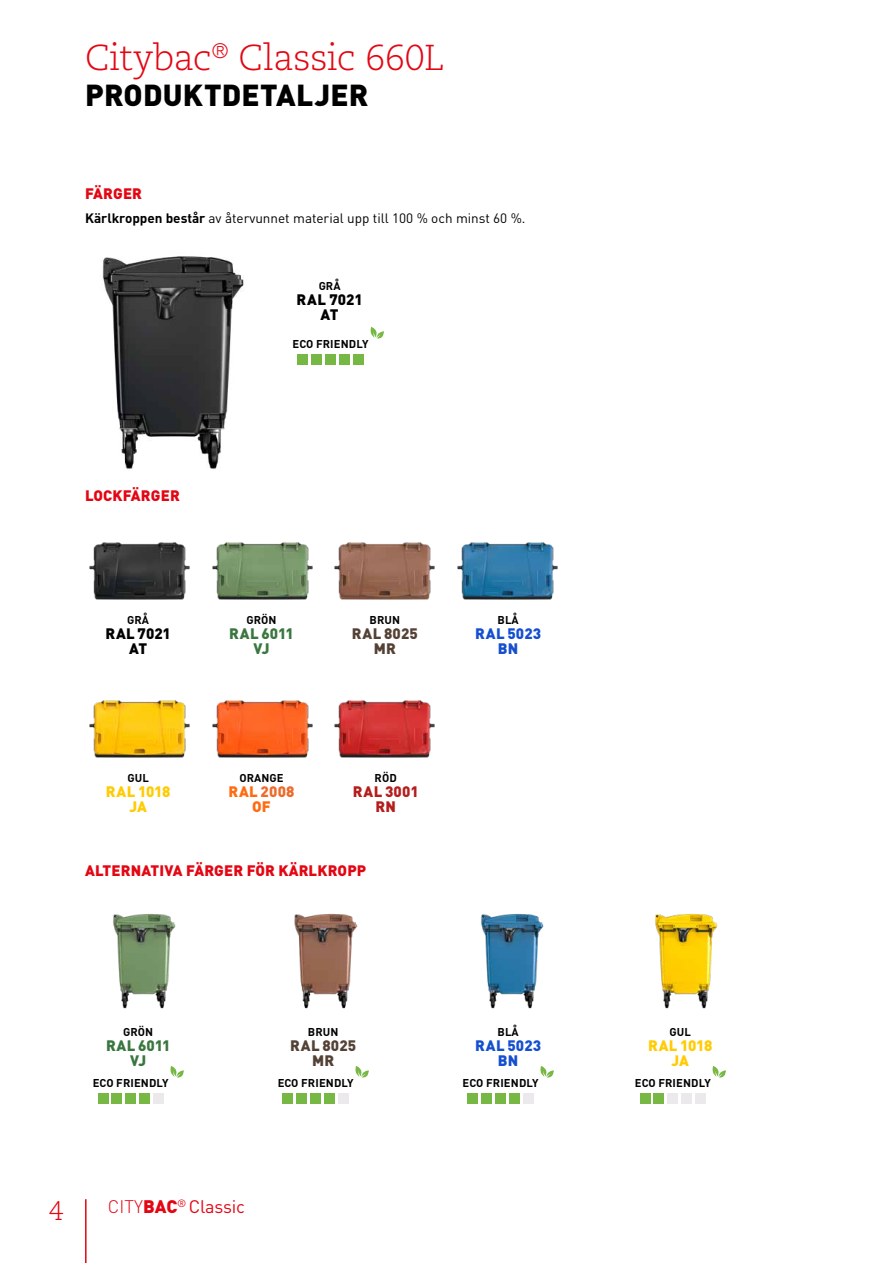
<style>
.page{position:relative;width:893px;height:1263px;background:#fff}
.page>*{position:absolute;margin:0;border:0;box-sizing:border-box;transform-origin:0 0}
.t1{font:300 36px "Caecilia LT Pro 45";letter-spacing:-.015em;color:#e30613}
.t2{font:900 30px "DIN Pro";letter-spacing:.01em;color:#000}
.t3{font:300 27px "Caecilia LT Pro 45";color:#e30613}
.t4{font:18px "DIN Pro";letter-spacing:-.01em;color:#e30613}
.t5{font:900 15px "DIN Pro";letter-spacing:.01em;color:#e30613}
.t6{font:900 15px/15px "DIN Pro";letter-spacing:.005em;color:#000;text-align:center}
.t7{font:900 15px/15px "DIN Pro";letter-spacing:-.005em;color:#3a763f;text-align:center}
.t8{font:900 15px/15px "DIN Pro";letter-spacing:.015em;color:#544136;text-align:center}
.t9{font:900 15px/15px "DIN Pro";letter-spacing:.015em;color:#154fcf;text-align:center}
.t10{font:900 15px/15px "DIN Pro";letter-spacing:-.005em;color:#ffcb03;text-align:center}
.t11{font:900 15px/15px "DIN Pro";letter-spacing:.02em;color:#ff6b10;text-align:center}
.t12{font:900 15px/15px "DIN Pro";letter-spacing:.02em;color:#b41e1d;text-align:center}
.t13{font:13.5px "DIN Pro";color:#000}
.t14{font:700 11.25px "DIN Pro";letter-spacing:.01em;color:#000}
.s1{font-weight:700}
.s2{color:#ed6a2b}
.s3{font-weight:300}
.s4{font-weight:900}
</style>
<div class="page">
<hr style="left:85px;top:1199px;width:2px;height:64px;background:#e30613">
<img style="left:89px;top:542px;width:101px;height:58px">
<img style="left:212px;top:542px;width:101px;height:58px">
<img style="left:212px;top:700px;width:101px;height:57px">
<img style="left:89px;top:700px;width:101px;height:57px">
<img style="left:334px;top:542px;width:101px;height:58px">
<img style="left:334px;top:700px;width:101px;height:57px">
<img style="left:457px;top:542px;width:101px;height:58px">
<img style="left:113px;top:914px;width:63px;height:95px">
<img style="left:294px;top:913px;width:64px;height:96px">
<img style="left:481px;top:913px;width:63px;height:96px">
<img style="left:655px;top:913px;width:63px;height:96px">
<img style="left:102px;top:256px;width:142px;height:213px">
<div style="left:297px;top:354px;width:11px;height:10px;background:#76b843"></div>
<div style="left:311px;top:354px;width:11px;height:10px;background:#76b843"></div>
<div style="left:325px;top:354px;width:11px;height:10px;background:#76b843"></div>
<div style="left:339px;top:354px;width:11px;height:10px;background:#76b843"></div>
<div style="left:353px;top:354px;width:10px;height:10px;background:#76b843"></div>
<svg style="left:370px;top:327px;width:14px;height:12px"></svg>
<div style="left:98px;top:1093px;width:10px;height:10px;background:#76b843"></div>
<div style="left:111px;top:1093px;width:11px;height:10px;background:#76b843"></div>
<div style="left:125px;top:1093px;width:11px;height:10px;background:#76b843"></div>
<div style="left:139px;top:1093px;width:11px;height:10px;background:#76b843"></div>
<div style="left:153px;top:1093px;width:11px;height:10px;background:#ece9ec"></div>
<svg style="left:170px;top:1066px;width:14px;height:12px"></svg>
<div style="left:283px;top:1093px;width:10px;height:10px;background:#76b843"></div>
<div style="left:296px;top:1093px;width:11px;height:10px;background:#76b843"></div>
<div style="left:310px;top:1093px;width:11px;height:10px;background:#76b843"></div>
<div style="left:324px;top:1093px;width:11px;height:10px;background:#76b843"></div>
<div style="left:338px;top:1093px;width:11px;height:10px;background:#ece9ec"></div>
<svg style="left:355px;top:1066px;width:14px;height:12px"></svg>
<div style="left:468px;top:1093px;width:10px;height:10px;background:#76b843"></div>
<div style="left:481px;top:1093px;width:11px;height:10px;background:#76b843"></div>
<div style="left:495px;top:1093px;width:11px;height:10px;background:#76b843"></div>
<div style="left:509px;top:1093px;width:11px;height:10px;background:#76b843"></div>
<div style="left:523px;top:1093px;width:11px;height:10px;background:#ece9ec"></div>
<svg style="left:540px;top:1066px;width:14px;height:12px"></svg>
<div style="left:640px;top:1093px;width:10px;height:10px;background:#76b843"></div>
<div style="left:654px;top:1093px;width:10px;height:10px;background:#76b843"></div>
<div style="left:667px;top:1093px;width:11px;height:10px;background:#ece9ec"></div>
<div style="left:681px;top:1093px;width:11px;height:10px;background:#ece9ec"></div>
<div style="left:695px;top:1093px;width:11px;height:10px;background:#ece9ec"></div>
<svg style="left:712px;top:1066px;width:14px;height:12px"></svg>
<h1 class="t1" style="left:85px;top:35px;width:361px">Citybac<sup>®</sup> Classic 660L</h1>
<h2 class="t2" style="left:85px;top:75px;width:285px">PRODUKTDETALJER</h2>
<h3 class="t5" style="left:85px;top:183px;width:58px">FÄRGER</h3>
<p class="t13" style="left:85px;top:209px;width:442px"><span class="s1">Kärlkroppen består</span> av återvunnet material upp till 100 % och minst 60 %.</p>
<p class="t14" style="left:319px;top:279px;width:23px">GRÅ</p>
<h3 class="t6" style="left:297px;top:292px;width:68px">RAL 7021<br>AT</h3>
<p class="t14" style="left:292px;top:336px;width:77px">ECO FRIENDLY</p>
<h3 class="t5" style="left:85px;top:485px;width:96px">LOCKFÄRGER</h3>
<p class="t14" style="left:127px;top:612px;width:23px">GRÅ</p>
<h3 class="t6" style="left:105px;top:625px;width:67px">RAL 7021<br>AT</h3>
<p class="t14" style="left:128px;top:770px;width:23px">GUL</p>
<h3 class="t10" style="left:106px;top:783px;width:66px">RAL 1018<br>JA</h3>
<p class="t14" style="left:246px;top:612px;width:32px">GRÖN</p>
<h3 class="t7" style="left:229px;top:625px;width:66px">RAL 6011<br>VJ</h3>
<p class="t14" style="left:239px;top:770px;width:46px">ORANGE</p>
<h3 class="t11" style="left:228px;top:783px;width:68px">RAL <span class="s2">2008<br></span>OF</h3>
<p class="t14" style="left:369px;top:612px;width:32px">BRUN</p>
<h3 class="t8" style="left:352px;top:625px;width:67px">RAL 8025<br>MR</h3>
<p class="t14" style="left:375px;top:770px;width:24px">RÖD</p>
<h3 class="t12" style="left:353px;top:783px;width:67px">RAL 3001<br>RN</h3>
<h3 class="t5" style="left:85px;top:860px;width:283px">ALTERNATIVA FÄRGER FÖR KÄRLKROPP</h3>
<p class="t14" style="left:497px;top:612px;width:23px">BLÅ</p>
<h3 class="t9" style="left:475px;top:625px;width:67px">RAL 5023<br>BN</h3>
<p class="t14" style="left:123px;top:1024px;width:32px">GRÖN</p>
<h3 class="t7" style="left:106px;top:1037px;width:66px">RAL 6011<br>VJ</h3>
<p class="t14" style="left:308px;top:1024px;width:32px">BRUN</p>
<h3 class="t8" style="left:290px;top:1037px;width:67px">RAL 8025<br>MR</h3>
<p class="t14" style="left:497px;top:1024px;width:23px">BLÅ</p>
<h3 class="t9" style="left:475px;top:1037px;width:67px">RAL 5023<br>BN</h3>
<p class="t14" style="left:670px;top:1024px;width:23px">GUL</p>
<h3 class="t10" style="left:648px;top:1037px;width:66px">RAL 1018<br>JA</h3>
<p class="t14" style="left:93px;top:1075px;width:77px">ECO FRIENDLY</p>
<p class="t14" style="left:278px;top:1075px;width:77px">ECO FRIENDLY</p>
<p class="t14" style="left:463px;top:1075px;width:77px">ECO FRIENDLY</p>
<p class="t14" style="left:635px;top:1075px;width:77px">ECO FRIENDLY</p>
<h3 class="t3" style="left:49px;top:1193px;width:17px">4</h3>
<h3 class="t4" style="left:108px;top:1194px;width:139px"><span class="s3">CITY</span><span class="s4">BAC</span><sup>®</sup> Classic</h3>
</div>
